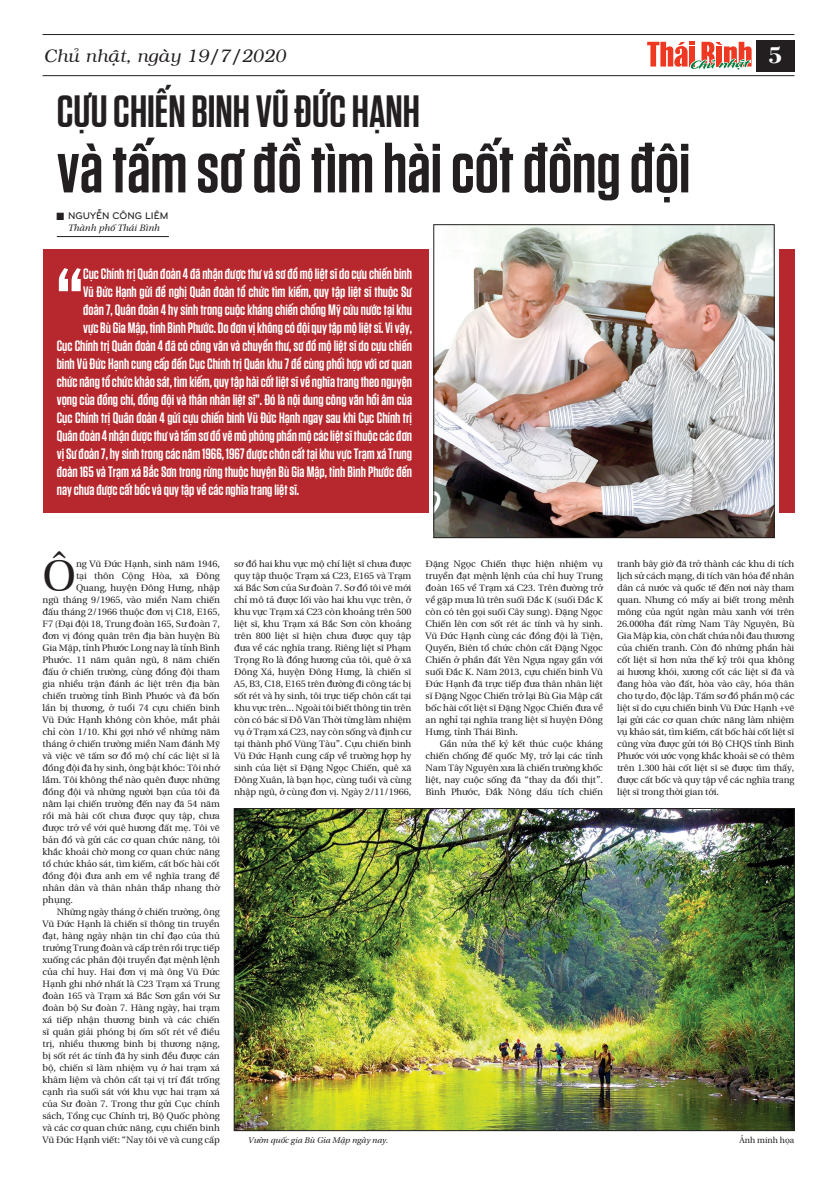
<style>
.page{position:relative;width:837px;height:1177px;background:#fff}
.page>*{position:absolute;margin:0;border:0;box-sizing:border-box;transform-origin:0 0}
.t1{font:600 92.1px "SVN Tungsten";color:#fff}
.t2{font:600 70px "SVN Tungsten";color:#231f20}
.t3{font:600 45px "SVN Tungsten";color:#231f20}
.t4{font:44.2px "BHD utopia Long";color:#231f20}
.t5{font:24px "VNI Bodon Bold";color:#fff}
.t6{font:italic 18px "VNI";color:#231f20}
.t7{font:600 15px "SVN Tungsten";color:#fff}
.t8{font:10px "UTM Bryant LG Bold";color:#231f20}
.t9{font:9.5px/12px "BHD utopia Long";letter-spacing:-.005em;color:#231f20;text-align:justify}
.t10{font:9.5px "BHD Utopia Italic long Italic";color:#231f20}
.t11{font:8.5px "BHD Utopia Italic long Italic";color:#231f20}
.t12{font:8.5px "BHD utopia Long";color:#231f20}
</style>
<div class="page">
<img style="left:236px;top:810px;width:556px;height:318px">
<div style="left:43px;top:250px;width:751px;height:262px;background:#b7282e"></div>
<hr style="left:43px;top:34px;width:751px;height:1px;background:#231f20">
<hr style="left:43px;top:75px;width:751px;height:1px;background:#231f20">
<div style="left:755px;top:40px;width:39px;height:31px;background:#231f20"></div>
<svg style="left:647px;top:42px;width:105px;height:35px"></svg>
<svg style="left:738px;top:1131px;width:57px;height:1px"></svg>
<svg style="left:429px;top:224px;width:349px;height:315px;background:#e6e5e5"></svg>
<img style="left:435px;top:226px;width:337px;height:310px">
<div style="left:433px;top:224px;width:341px;height:314px;border:1px solid #231f20"></div>
<div style="left:57px;top:213px;width:6px;height:7px;background:#231f20;border:1px solid #231f20"></div>
<hr style="left:57px;top:236px;width:112px;height:1px;background:#231f20">
<svg style="left:248px;top:1127px;width:141px;height:5px"></svg>
<h3 class="t6" style="left:44px;top:43px;width:243px">Chuû nhaät, ngaøy 19/7/2020</h3>
<h3 class="t5" style="left:767px;top:37px;width:16px">5</h3>
<h3 class="t3" style="left:57px;top:83px;width:364px">Cựu chiến binh Vũ Đức Hạnh</h3>
<h2 class="t2" style="left:57px;top:123px;width:635px">và tấm sơ đồ tìm hài cốt đồng đội</h2>
<p class="t8" style="left:68px;top:209px;width:102px">NGUYỄN CÔNG LIÊM</p>
<p class="t10" style="left:68px;top:219px;width:93px">Thành phố Thái Bình</p>
<h1 class="t1" style="left:57px;top:241px;width:28px">“</h1>
<h3 class="t7" style="left:83px;top:264px;width:330px">Cục Chính trị Quân đoàn 4 đã nhận được thư và sơ đồ mộ liệt sĩ do cựu chiến binh</h3>
<h3 class="t7" style="left:83px;top:282px;width:330px">Vũ Đức Hạnh gửi đề nghị Quân đoàn tổ chức tìm kiếm, quy tập liệt sĩ thuộc Sư</h3>
<h3 class="t7" style="left:83px;top:300px;width:330px">đoàn 7, Quân đoàn 4 hy sinh trong cuộc kháng chiến chống Mỹ cứu nước tại khu</h3>
<h3 class="t7" style="left:83px;top:318px;width:330px">vực Bù Gia Mập, tỉnh Bình Phước. Do đơn vị không có đội quy tập mộ liệt sĩ. Vì vậy,</h3>
<h3 class="t7" style="left:57px;top:336px;width:356px">Cục Chính trị Quân đoàn 4 đã có công văn và chuyển thư, sơ đồ mộ liệt sĩ do cựu chiến</h3>
<h3 class="t7" style="left:57px;top:354px;width:356px">binh Vũ Đức Hạnh cung cấp đến Cục Chính trị Quân khu 7 để cùng phối hợp với cơ quan</h3>
<h3 class="t7" style="left:57px;top:372px;width:356px">chức năng tổ chức khảo sát, tìm kiếm, quy tập hài cốt liệt sĩ về nghĩa trang theo nguyện</h3>
<h3 class="t7" style="left:57px;top:390px;width:356px">vọng của đồng chí, đồng đội và thân nhân liệt sĩ”. Đó là nội dung công văn hồi âm của</h3>
<h3 class="t7" style="left:57px;top:408px;width:356px">Cục Chính trị Quân đoàn 4 gửi cựu chiến binh Vũ Đức Hạnh ngay sau khi Cục Chính trị</h3>
<h3 class="t7" style="left:57px;top:426px;width:356px">Quân đoàn 4 nhận được thư và tấm sơ đồ vẽ mô phỏng phần mộ các liệt sĩ thuộc các đơn</h3>
<h3 class="t7" style="left:57px;top:444px;width:356px">vị Sư đoàn 7, hy sinh trong các năm 1966, 1967 được chôn cất tại khu vực Trạm xá Trung</h3>
<h3 class="t7" style="left:57px;top:462px;width:356px">đoàn 165 và Trạm xá Bắc Sơn trong rừng thuộc huyện Bù Gia Mập, tỉnh Bình Phước đến</h3>
<h3 class="t7" style="left:57px;top:480px;width:244px">nay chưa được cất bốc và quy tập về các nghĩa trang liệt sĩ.</h3>
<h3 class="t4" style="left:43px;top:543px;width:35px">Ô</h3>
<p class="t9" style="left:76px;top:556px;width:145px">ng Vũ Đức Hạnh, sinh năm 1946,</p>
<p class="t9" style="left:76px;top:568px;width:145px">tại thôn Cộng Hòa, xã Đông</p>
<p class="t9" style="left:76px;top:580px;width:145px">Quang, huyện Đông Hưng, nhập</p>
<p class="t9" style="left:43px;top:592px;width:179px">ngũ tháng 9/1965, vào miền Nam chiến</p>
<p class="t9" style="left:43px;top:604px;width:179px">đấu tháng 2/1966 thuộc đơn vị C18, E165,</p>
<p class="t9" style="left:43px;top:616px;width:179px">F7 (Đại đội 18, Trung đoàn 165, Sư đoàn 7,</p>
<p class="t9" style="left:43px;top:628px;width:179px">đơn vị đóng quân trên địa bàn huyện Bù</p>
<p class="t9" style="left:43px;top:640px;width:179px">Gia Mập, tỉnh Phước Long nay là tỉnh Bình</p>
<p class="t9" style="left:43px;top:652px;width:179px">Phước. 11 năm quân ngũ, 8 năm chiến</p>
<p class="t9" style="left:43px;top:664px;width:179px">đấu ở chiến trường, cùng đồng đội tham</p>
<p class="t9" style="left:43px;top:676px;width:179px">gia nhiều trận đánh ác liệt trên địa bàn</p>
<p class="t9" style="left:43px;top:688px;width:179px">chiến trường tỉnh Bình Phước và đã bốn</p>
<p class="t9" style="left:43px;top:700px;width:179px">lần bị thương, ở tuổi 74 cựu chiến binh</p>
<p class="t9" style="left:43px;top:712px;width:179px">Vũ Đức Hạnh không còn khỏe, mắt phải</p>
<p class="t9" style="left:43px;top:724px;width:179px">chỉ còn 1/10. Khi gợi nhớ về những năm</p>
<p class="t9" style="left:43px;top:736px;width:179px">tháng ở chiến trường miền Nam đánh Mỹ</p>
<p class="t9" style="left:43px;top:748px;width:179px">và việc vẽ tấm sơ đồ mộ chí các liệt sĩ là</p>
<p class="t9" style="left:43px;top:760px;width:179px">đồng đội đã hy sinh, ông bật khóc: Tôi nhớ</p>
<p class="t9" style="left:43px;top:772px;width:179px">lắm. Tôi không thể nào quên được những</p>
<p class="t9" style="left:43px;top:784px;width:179px">đồng đội và những người bạn của tôi đã</p>
<p class="t9" style="left:43px;top:796px;width:179px">nằm lại chiến trường đến nay đã 54 năm</p>
<p class="t9" style="left:43px;top:808px;width:179px">rồi mà hài cốt chưa được quy tập, chưa</p>
<p class="t9" style="left:43px;top:820px;width:179px">được trở về với quê hương đất mẹ. Tôi vẽ</p>
<p class="t9" style="left:43px;top:832px;width:179px">bản đồ và gửi các cơ quan chức năng, tôi</p>
<p class="t9" style="left:43px;top:844px;width:179px">khắc khoải chờ mong cơ quan chức năng</p>
<p class="t9" style="left:43px;top:856px;width:179px">tổ chức khảo sát, tìm kiếm, cất bốc hài cốt</p>
<p class="t9" style="left:43px;top:868px;width:179px">đồng đội đưa anh em về nghĩa trang để</p>
<p class="t9" style="left:43px;top:880px;width:179px">nhân dân và thân nhân thắp nhang thờ</p>
<p class="t9" style="left:43px;top:892px;width:32px">phụng.</p>
<p class="t9" style="left:57px;top:904px;width:164px">Những ngày tháng ở chiến trường, ông</p>
<p class="t9" style="left:43px;top:916px;width:179px">Vũ Đức Hạnh là chiến sĩ thông tin truyền</p>
<p class="t9" style="left:43px;top:928px;width:179px">đạt, hàng ngày nhận tin chỉ đạo của thủ</p>
<p class="t9" style="left:43px;top:940px;width:179px">trưởng Trung đoàn và cấp trên rồi trực tiếp</p>
<p class="t9" style="left:43px;top:952px;width:179px">xuống các phân đội truyền đạt mệnh lệnh</p>
<p class="t9" style="left:43px;top:964px;width:179px">của chỉ huy. Hai đơn vị mà ông Vũ Đức</p>
<p class="t9" style="left:43px;top:976px;width:179px">Hạnh ghi nhớ nhất là C23 Trạm xá Trung</p>
<p class="t9" style="left:43px;top:988px;width:179px">đoàn 165 và Trạm xá Bắc Sơn gần với Sư</p>
<p class="t9" style="left:43px;top:1000px;width:179px">đoàn bộ Sư đoàn 7. Hàng ngày, hai trạm</p>
<p class="t9" style="left:43px;top:1012px;width:179px">xá tiếp nhận thương binh và các chiến</p>
<p class="t9" style="left:43px;top:1024px;width:179px">sĩ quân giải phóng bị ốm sốt rét về điều</p>
<p class="t9" style="left:43px;top:1036px;width:179px">trị, nhiều thương binh bị thương nặng,</p>
<p class="t9" style="left:43px;top:1048px;width:179px">bị sốt rét ác tính đã hy sinh đều được cán</p>
<p class="t9" style="left:43px;top:1060px;width:179px">bộ, chiến sĩ làm nhiệm vụ ở hai trạm xá</p>
<p class="t9" style="left:43px;top:1072px;width:179px">khâm liệm và chôn cất tại vị trí đất trống</p>
<p class="t9" style="left:43px;top:1084px;width:179px">cạnh rìa suối sát với khu vực hai trạm xá</p>
<p class="t9" style="left:43px;top:1096px;width:179px">của Sư đoàn 7. Trong thư gửi Cục chính</p>
<p class="t9" style="left:43px;top:1108px;width:179px">sách, Tổng cục Chính trị, Bộ Quốc phòng</p>
<p class="t9" style="left:43px;top:1120px;width:179px">và các cơ quan chức năng, cựu chiến binh</p>
<p class="t9" style="left:43px;top:1132px;width:179px">Vũ Đức Hạnh viết: “Nay tôi vẽ và cung cấp</p>
<p class="t9" style="left:234px;top:556px;width:179px">sơ đồ hai khu vực mộ chí liệt sĩ chưa được quy tập thuộc Trạm xá C23, E165 và Trạm xá Bắc Sơn của Sư đoàn 7. Sơ đồ tôi vẽ mới chỉ mô tả được lối vào hai khu vực trên, ở khu vực Trạm xá C23 còn khoảng trên 500 liệt sĩ, khu Trạm xá Bắc Sơn còn khoảng trên 800 liệt sĩ hiện chưa được quy tập đưa về các nghĩa trang. Riêng liệt sĩ Phạm Trọng Ro là đồng hương của tôi, quê ở xã Đông Xá, huyện Đông Hưng, là chiến sĩ A5, B3, C18, E165 trên đường đi công tác bị sốt rét và hy sinh, tôi trực tiếp chôn cất tại khu vực trên... Ngoài tôi biết thông tin trên còn có bác sĩ Đỗ Văn Thời từng làm nhiệm vụ ở Trạm xá C23, nay còn sống và định cư tại thành phố Vũng Tàu”. Cựu chiến binh Vũ Đức Hạnh cung cấp về trường hợp hy sinh của liệt sĩ Đặng Ngọc Chiến, quê xã Đông Xuân, là bạn học, cùng tuổi và cùng nhập ngũ, ở cùng đơn vị. Ngày 2/11/1966,</p>
<p class="t9" style="left:425px;top:556px;width:179px">Đặng Ngọc Chiến thực hiện nhiệm vụ truyền đạt mệnh lệnh của chỉ huy Trung đoàn 165 về Trạm xá C23. Trên đường trở về gặp mưa lũ trên suối Đắc K (suối Đắc K còn có tên gọi suối Cây sung). Đặng Ngọc Chiến lên cơn sốt rét ác tính và hy sinh.<br>Vũ Đức Hạnh cùng các đồng đội là Tiện, Quyến, Biên tổ chức chôn cất Đặng Ngọc Chiến ở phần đất Yên Ngựa ngay gần với suối Đắc K. Năm 2013, cựu chiến binh Vũ Đức Hạnh đã trực tiếp đưa thân nhân liệt sĩ Đặng Ngọc Chiến trở lại Bù Gia Mập cất bốc hài cốt liệt sĩ Đặng Ngọc Chiến đưa về an nghỉ tại nghĩa trang liệt sĩ huyện Đông Hưng, tỉnh Thái Bình.</p>
<p class="t9" style="left:425px;top:736px;width:179px;text-indent:14px">Gần nửa thế kỷ kết thúc cuộc kháng chiến chống đế quốc Mỹ, trở lại các tỉnh Nam Tây Nguyên xưa là chiến trường khốc liệt, nay cuộc sống đã “thay da đổi thịt”.<br>Bình Phước, Đắk Nông dấu tích chiến</p>
<p class="t11" style="left:248px;top:1132px;width:142px">Vườn quốc gia Bù Gia Mập ngày nay.</p>
<p class="t9" style="left:617px;top:556px;width:179px">tranh bây giờ đã trở thành các khu di tích lịch sử cách mạng, di tích văn hóa để nhân dân cả nước và quốc tế đến nơi này tham quan. Nhưng có mấy ai biết trong mênh mông của ngút ngàn màu xanh với trên 26.000ha đất rừng Nam Tây Nguyên, Bù Gia Mập kia, còn chất chứa nỗi đau thương của chiến tranh. Còn đó những phần hài cốt liệt sĩ hơn nửa thế kỷ trôi qua không ai hương khói, xương cốt các liệt sĩ đã và đang hòa vào đất, hòa vào cây, hóa thân cho tự do, độc lập. Tấm sơ đồ phần mộ các liệt sĩ do cựu chiến binh Vũ Đức Hạnh +vẽ lại gửi các cơ quan chức năng làm nhiệm vụ khảo sát, tìm kiếm, cất bốc hài cốt liệt sĩ cũng vừa được gửi tới Bộ CHQS tỉnh Bình Phước với ước vọng khắc khoải sẽ có thêm trên 1.300 hài cốt liệt sĩ sẽ được tìm thấy, được cất bốc và quy tập về các nghĩa trang liệt sĩ trong thời gian tới.</p>
<p class="t12" style="left:739px;top:1133px;width:56px">Ảnh minh họa</p>
</div>
